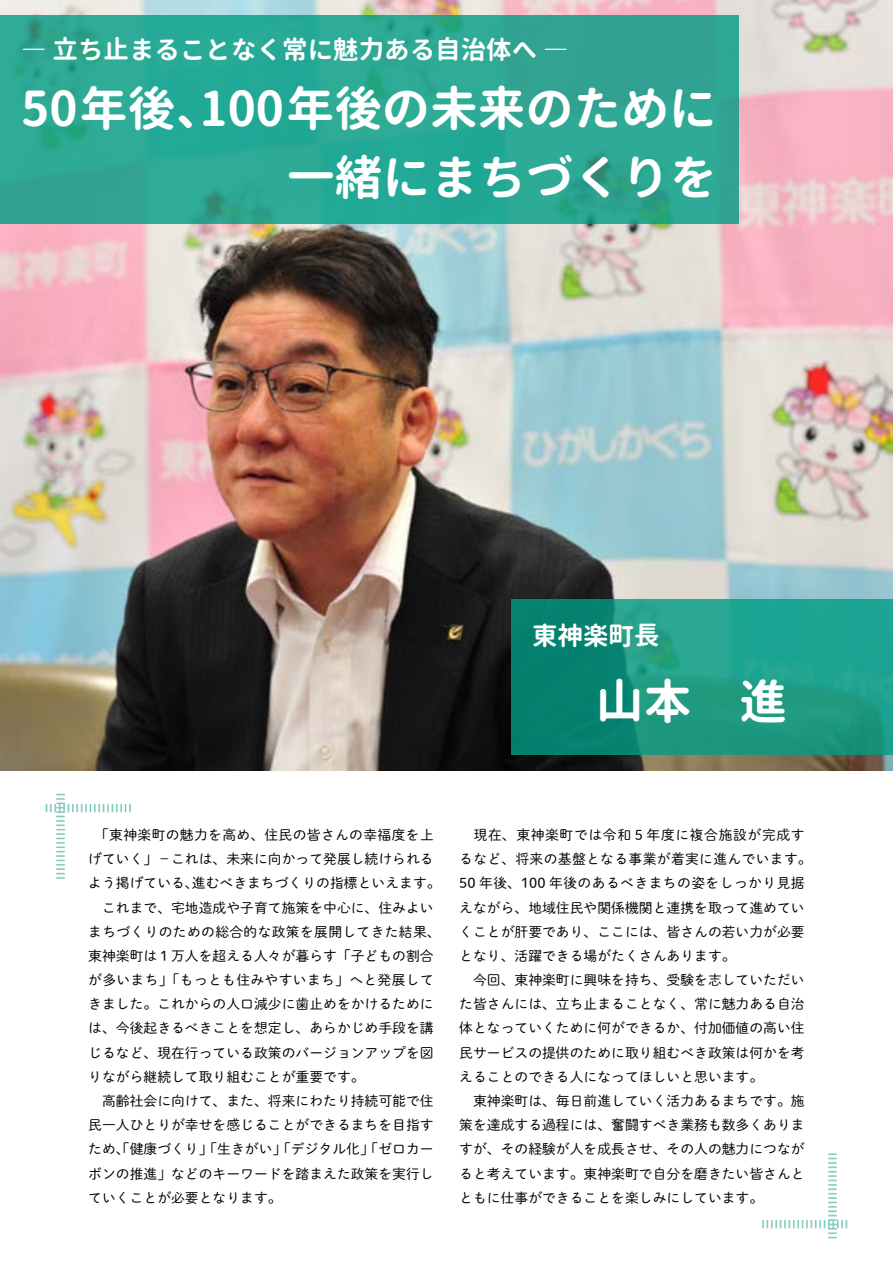
<style>
.page{position:relative;width:893px;height:1263px;background:#fff}
.page>*{position:absolute;margin:0;border:0;box-sizing:border-box;transform-origin:0 0}
.t1{font:700 47.85px/69px "Gen Jyuu Gothic";color:#fff;text-align:right}
.t2{font:700 25.5px "Gen Jyuu Gothic";color:#fff}
.t3{font:13.8px/24.2px "DNP Shuei M Go Std L";color:#000}
</style>
<div class="page">
<img style="left:0;top:0;width:893px;height:770px">
<svg style="left:0;top:15px;width:739px;height:208px;background:#2ba794"></svg>
<svg style="left:511px;top:600px;width:382px;height:155px;background:#179580"></svg>
<svg style="left:46px;top:794px;width:85px;height:85px"></svg>
<svg style="left:762px;top:1153px;width:85px;height:85px"></svg>
<h2 class="t2" style="left:21px;top:31px;width:549px">― 立ち止まることなく常に魅力ある自治体へ ―</h2>
<h1 class="t1" style="left:21px;top:73px;width:698px">50年後、100年後の未来のために一緒にまちづくりを</h1>
<h2 class="t2" style="left:532px;top:617px;width:129px">東神楽町長</h2>
<h1 class="t1" style="left:596px;top:666px;width:193px">山本　進</h1>
<p class="t3" style="left:88px;top:822px;width:354px">　「東神楽町の魅力を高め、住民の皆さんの幸福度を上げていく」－これは、未来に向かって発展し続けられるよう掲げている、進むべきまちづくりの指標といえます。　これまで、宅地造成や子育て施策を中心に、住みよいまちづくりのための総合的な政策を展開してきた結果、東神楽町は１万人を超える人々が暮らす「子どもの割合が多いまち」「もっとも住みやすいまち」へと発展してきました。これからの人口減少に歯止めをかけるためには、今後起きるべきことを想定し、あらかじめ手段を講じるなど、現在行っている政策のバージョンアップを図りながら継続して取り組むことが重要です。<br>　高齢社会に向けて、また、将来にわたり持続可能で住民一人ひとりが幸せを感じることができるまちを目指すため、「健康づくり」「生きがい」「デジタル化」「ゼロカーボンの推進」などのキーワードを踏まえた政策を実行していくことが必要となります。</p>
<p class="t3" style="left:459px;top:822px;width:354px">　現在、東神楽町では令和 5 年度に複合施設が完成するなど、将来の基盤となる事業が着実に進んでいます。<br>50 年後、100 年後のあるべきまちの姿をしっかり見据えながら、地域住民や関係機関と連携を取って進めていくことが肝要であり、ここには、皆さんの若い力が必要となり、活躍できる場がたくさんあります。<br>　今回、東神楽町に興味を持ち、受験を志していただいた皆さんには、立ち止まることなく、常に魅力ある自治体となっていくために何ができるか、付加価値の高い住民サービスの提供のために取り組むべき政策は何かを考えることのできる人になってほしいと思います。<br>　東神楽町は、毎日前進していく活力あるまちです。施策を達成する過程には、奮闘すべき業務も数多くありますが、その経験が人を成長させ、その人の魅力につながると考えています。東神楽町で自分を磨きたい皆さんとともに仕事ができることを楽しみにしています。</p>
</div>
